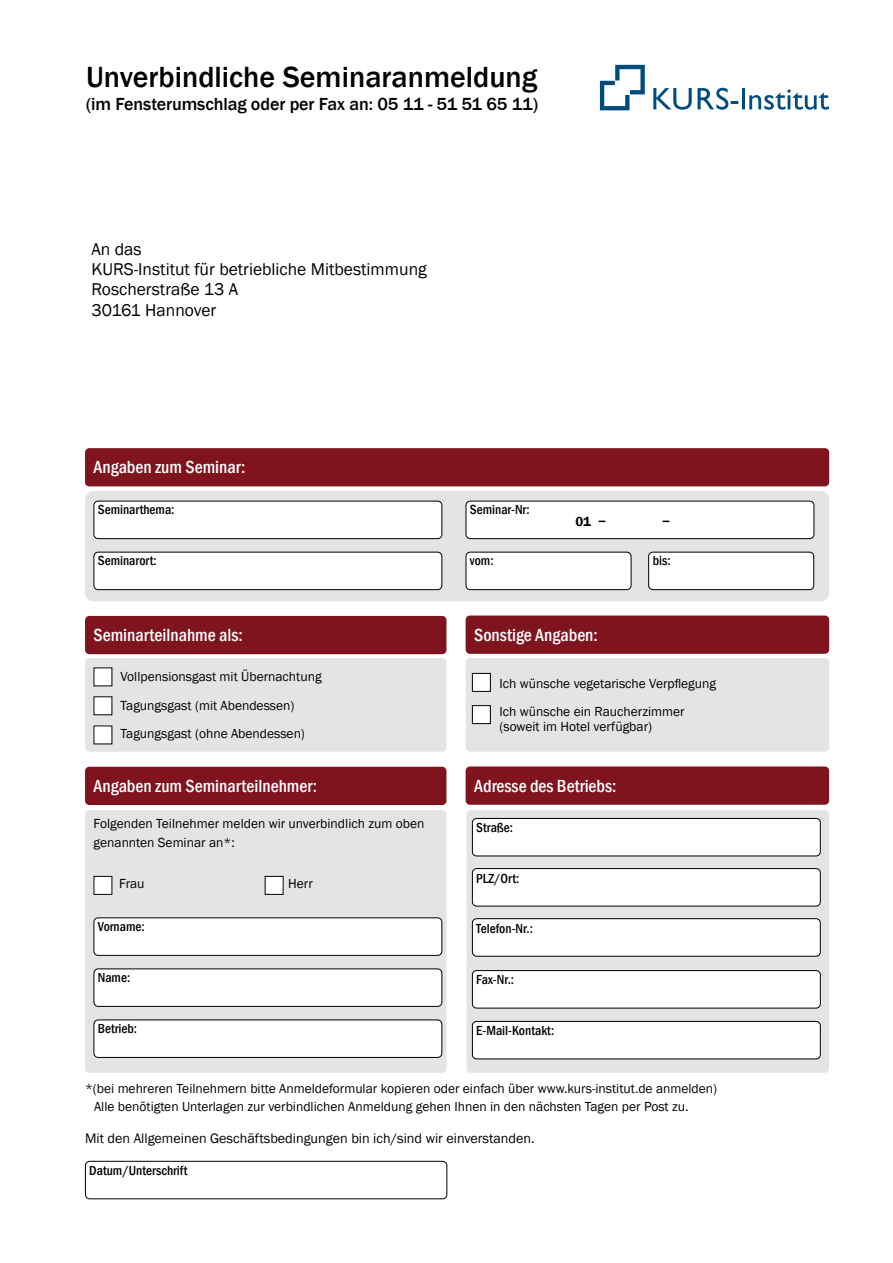
<style>
.page{position:relative;width:893px;height:1263px;background:#fff}
.page>*{position:absolute;margin:0;border:0;box-sizing:border-box;transform-origin:0 0}
.t1{font:500 30px "Franklin Gothic";color:#000}
.t2{font:500 condensed 18px "Franklin Gothic";color:#fff}
.t3{font:500 18px "Franklin Gothic";letter-spacing:-.005em;color:#000}
.t4{font:17.55px/20.2px "Franklin Gothic";color:#000}
.t5{font:14.1px "Franklin Gothic";color:#000}
.t6{font:13.5px/28.5px "Franklin Gothic";color:#000}
.t7{font:500 condensed 13.5px "Franklin Gothic";color:#000}
.t8{font:600 13.5px "Franklin Gothic";color:#000}
</style>
<div class="page">
<div style="left:85px;top:1161px;width:362px;height:38px;border:1px solid #000;border-radius:4px"></div>
<div style="left:466px;top:658px;width:363px;height:94px;background:#e3e4e4;border-radius:4px"></div>
<div style="left:85px;top:658px;width:361px;height:94px;background:#e3e4e4;border-radius:4px"></div>
<div style="left:85px;top:448px;width:744px;height:38px;background:#7f141f;border-radius:4px"></div>
<div style="left:85px;top:491px;width:744px;height:110px;background:#e3e4e4;border-radius:9px"></div>
<div style="left:94px;top:501px;width:348px;height:38px;background:#fff;border-radius:4px"></div>
<div style="left:94px;top:501px;width:348px;height:38px;border:1px solid #000;border-radius:4px"></div>
<div style="left:94px;top:552px;width:348px;height:38px;background:#fff;border-radius:4px"></div>
<div style="left:94px;top:552px;width:348px;height:38px;border:1px solid #000;border-radius:4px"></div>
<div style="left:466px;top:501px;width:348px;height:38px;background:#fff;border-radius:4px"></div>
<div style="left:466px;top:501px;width:348px;height:38px;border:1px solid #000;border-radius:4px"></div>
<div style="left:466px;top:552px;width:165px;height:38px;background:#fff;border-radius:4px"></div>
<div style="left:466px;top:552px;width:165px;height:38px;border:1px solid #000;border-radius:4px"></div>
<div style="left:649px;top:552px;width:165px;height:38px;background:#fff;border-radius:4px"></div>
<div style="left:648px;top:552px;width:166px;height:38px;border:1px solid #000;border-radius:4px"></div>
<div style="left:85px;top:616px;width:361px;height:38px;background:#7f141f;border-radius:4px"></div>
<div style="left:94px;top:668px;width:18px;height:18px;background:#fff"></div>
<div style="left:472px;top:706px;width:18px;height:18px;background:#fff"></div>
<div style="left:472px;top:705px;width:19px;height:19px;border:1px solid #000"></div>
<div style="left:94px;top:697px;width:18px;height:18px;background:#fff"></div>
<div style="left:94px;top:726px;width:18px;height:18px;background:#fff"></div>
<div style="left:472px;top:673px;width:18px;height:18px;background:#fff"></div>
<div style="left:472px;top:673px;width:19px;height:19px;border:1px solid #000"></div>
<div style="left:466px;top:615px;width:363px;height:39px;background:#7f141f;border-radius:4px"></div>
<div style="left:466px;top:810px;width:363px;height:263px;background:#e3e4e4;border-radius:4px"></div>
<div style="left:85px;top:810px;width:361px;height:263px;background:#e3e4e4;border-radius:4px"></div>
<div style="left:85px;top:767px;width:361px;height:38px;background:#7f141f;border-radius:4px"></div>
<div style="left:466px;top:766px;width:363px;height:39px;background:#7f141f;border-radius:4px"></div>
<div style="left:94px;top:918px;width:348px;height:37px;background:#fff;border-radius:4px"></div>
<div style="left:94px;top:917px;width:348px;height:39px;border:1px solid #000;border-radius:4px"></div>
<div style="left:94px;top:969px;width:348px;height:37px;background:#fff;border-radius:4px"></div>
<div style="left:94px;top:968px;width:348px;height:39px;border:1px solid #000;border-radius:4px"></div>
<div style="left:94px;top:1020px;width:348px;height:37px;background:#fff;border-radius:4px"></div>
<div style="left:94px;top:1019px;width:348px;height:39px;border:1px solid #000;border-radius:4px"></div>
<div style="left:472px;top:818px;width:348px;height:38px;background:#fff;border-radius:4px"></div>
<div style="left:472px;top:818px;width:349px;height:38px;border:1px solid #000;border-radius:4px"></div>
<div style="left:472px;top:868px;width:348px;height:38px;background:#fff;border-radius:4px"></div>
<div style="left:472px;top:868px;width:349px;height:38px;border:1px solid #000;border-radius:4px"></div>
<div style="left:472px;top:919px;width:348px;height:37px;background:#fff;border-radius:4px"></div>
<div style="left:472px;top:918px;width:349px;height:38px;border:1px solid #000;border-radius:4px"></div>
<div style="left:472px;top:970px;width:348px;height:38px;background:#fff;border-radius:4px"></div>
<div style="left:472px;top:970px;width:349px;height:38px;border:1px solid #000;border-radius:4px"></div>
<div style="left:472px;top:1021px;width:348px;height:38px;background:#fff;border-radius:4px"></div>
<div style="left:472px;top:1021px;width:349px;height:38px;border:1px solid #000;border-radius:4px"></div>
<div style="left:94px;top:876px;width:18px;height:18px;background:#fff"></div>
<div style="left:94px;top:876px;width:18px;height:19px;border:1px solid #000"></div>
<div style="left:265px;top:876px;width:18px;height:18px;background:#fff"></div>
<div style="left:265px;top:876px;width:19px;height:19px;border:1px solid #000"></div>
<svg style="left:600px;top:65px;width:45px;height:45px"></svg>
<svg style="left:653px;top:88px;width:176px;height:22px"></svg>
<h1 class="t1" style="left:86px;top:59px;width:453px">Unverbindliche Seminaranmeldung</h1>
<h2 class="t3" style="left:86px;top:93px;width:453px">(im Fensterumschlag oder per Fax an: 05 11 - 51 51 65 11)</h2>
<p class="t4" style="left:91px;top:239px;width:337px">An das<br>KURS-Institut für betriebliche Mitbestimmung<br>Roscherstraße 13 A<br>30161 Hannover</p>
<h2 class="t2" style="left:94px;top:455px;width:153px">Angaben zum Seminar:</h2>
<p class="t7" style="left:98px;top:501px;width:78px">Seminarthema:</p>
<p class="t7" style="left:98px;top:552px;width:61px">Seminarort:</p>
<p class="t7" style="left:470px;top:501px;width:61px">Seminar-Nr:</p>
<p class="t8" style="left:575px;top:513px;width:17px">01</p>
<p class="t8" style="left:599px;top:507px;width:8px">_</p>
<p class="t8" style="left:663px;top:507px;width:8px">_</p>
<p class="t7" style="left:470px;top:552px;width:25px">vom:</p>
<p class="t7" style="left:653px;top:552px;width:19px">bis:</p>
<h2 class="t2" style="left:94px;top:623px;width:151px">Seminarteilnahme als:</h2>
<p class="t6" style="left:121px;top:663px;width:203px">Vollpensionsgast mit Übernachtung<br>Tagungsgast (mit Abendessen)<br>Tagungsgast (ohne Abendessen)</p>
<p class="t6" style="left:500px;top:669px;width:218px">Ich wünsche vegetarische Verpflegung<br>Ich wünsche ein Raucherzimmer</p>
<h2 class="t2" style="left:474px;top:623px;width:125px">Sonstige Angaben:</h2>
<p class="t6" style="left:500px;top:713px;width:154px">(soweit im Hotel verfügbar)</p>
<h2 class="t2" style="left:94px;top:775px;width:225px">Angaben zum Seminarteilnehmer:</h2>
<h2 class="t2" style="left:474px;top:774px;width:144px">Adresse des Betriebs:</h2>
<p class="t6" style="left:94px;top:815px;width:332px;line-height:18.5px">Folgenden Teilnehmer melden wir unverbindlich zum oben genannten Seminar an*:</p>
<p class="t7" style="left:476px;top:818px;width:38px">Straße:</p>
<p class="t6" style="left:119px;top:869px;width:27px">Frau</p>
<p class="t6" style="left:288px;top:869px;width:26px">Herr</p>
<p class="t7" style="left:98px;top:918px;width:48px">Vorname:</p>
<p class="t7" style="left:476px;top:869px;width:45px">PLZ/Ort:</p>
<p class="t7" style="left:476px;top:920px;width:58px">Telefon-Nr.:</p>
<p class="t7" style="left:98px;top:969px;width:34px">Name:</p>
<p class="t7" style="left:476px;top:971px;width:39px">Fax-Nr.:</p>
<p class="t7" style="left:98px;top:1020px;width:41px">Betrieb:</p>
<p class="t7" style="left:476px;top:1021px;width:80px">E-Mail-Kontakt:</p>
<p class="t6" style="left:94px;top:1079px;width:625px;line-height:18.5px;text-indent:-9px">*(bei mehreren Teilnehmern bitte Anmeldeformular kopieren oder einfach über www.kurs-institut.de anmelden)<br>Alle benötigten Unterlagen zur verbindlichen Anmeldung gehen Ihnen in den nächsten Tagen per Post zu.</p>
<p class="t5" style="left:85px;top:1130px;width:451px">Mit den Allgemeinen Geschäftsbedingungen bin ich/sind wir einverstanden.</p>
<p class="t7" style="left:89px;top:1161px;width:100px">Datum/Unterschrift</p>
</div>
